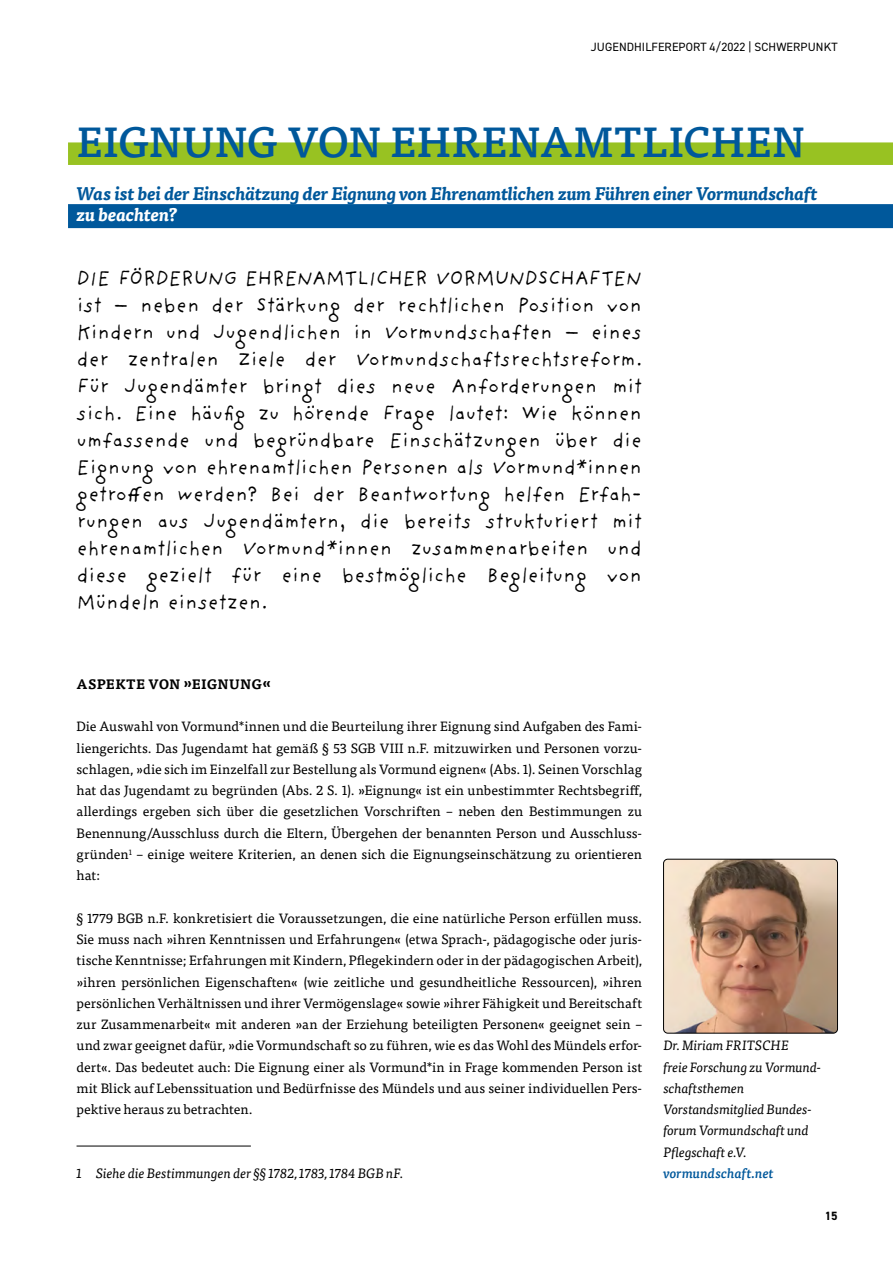
<style>
.page{position:relative;width:893px;height:1263px;background:#fff}
.page>*{position:absolute;margin:0;border:0;box-sizing:border-box;transform-origin:0 0}
.t1{font:500 42px "Tisa Pro";letter-spacing:.01em;color:#00589b}
.t2{font:21px/27px "Providence Sans Pro";letter-spacing:-.015em;color:#000;text-align:justify}
.t3{font:italic 700 18px "Tisa Pro";letter-spacing:-.01em;color:#00589b}
.t4{font:italic 700 18px "Tisa Pro";letter-spacing:-.01em;color:#fff}
.t5{font:13.5px/21.3px "Tisa Pro";color:#000;text-align:justify}
.t6{font:italic 13.5px/21.3px "Tisa Pro";letter-spacing:-.01em;color:#000}
.t7{font:700 13.5px "Tisa Pro";letter-spacing:.01em;color:#000}
.t8{font:italic 500 13.5px "Tisa Pro";color:#00589b}
.t9{font:12px "DIN2014";letter-spacing:.01em;color:#000}
.t10{font:700 12px "DIN2014";color:#000}
</style>
<div class="page">
<hr style="left:77px;top:1146px;width:174px;height:1px;background:#000">
<div style="left:68px;top:142px;width:825px;height:23px;background:#98c222"></div>
<div style="left:68px;top:204px;width:825px;height:24px;background:#00589b"></div>
<img style="left:663px;top:859px;width:174px;height:174px">
<div style="left:663px;top:859px;width:175px;height:174px;border:1px solid #000;border-radius:4px"></div>
<p class="t9" style="left:591px;top:39px;width:248px">JUGENDHILFEREPORT 4/2022 | SCHWERPUNKT</p>
<h1 class="t1" style="left:77px;top:110px;width:729px">EIGNUNG VON EHRENAMTLICHEN</h1>
<h3 class="t3" style="left:77px;top:179px;width:743px">Was ist bei der Einschätzung der Eignung von Ehrenamtlichen zum Führen einer Vormundschaft</h3>
<h3 class="t4" style="left:77px;top:200px;width:102px">zu beachten?</h3>
<p class="t2" style="left:77px;top:264px;width:567px">DIE FÖRDERUNG EHRENAMTLICHER VORMUNDSCHAFTEN ist – neben der Stärkung der rechtlichen Position von Kindern und Jugendlichen in Vormundschaften – eines der zentralen Ziele der Vormundschaftsrechtsreform.<br>Für Jugendämter bringt dies neue Anforderungen mit sich. Eine häufig zu hörende Frage lautet: Wie können umfassende und begründbare Einschätzungen über die Eignung von ehrenamtlichen Personen als Vormund*innen getroffen werden? Bei der Beantwortung helfen Erfah&shy;rungen aus Jugendämtern, die bereits strukturiert mit ehrenamtlichen Vormund*innen zusammenarbeiten und diese gezielt für eine bestmögliche Begleitung von Mündeln einsetzen.</p>
<p class="t7" style="left:77px;top:673px;width:196px">ASPEKTE VON »EIGNUNG«</p>
<p class="t5" style="left:77px;top:715px;width:567px">Die Auswahl von Vormund*innen und die Beurteilung ihrer Eignung sind Aufgaben des Fami&shy;liengerichts. Das Jugendamt hat gemäß § 53 SGB VIII n.F. mitzuwirken und Personen vorzu&shy;schlagen, »die sich im Einzelfall zur Bestellung als Vormund eignen« (Abs. 1). Seinen Vorschlag hat das Jugendamt zu begründen (Abs. 2 S. 1). »Eignung« ist ein unbestimmter Rechtsbegriff, allerdings ergeben sich über die gesetzlichen Vorschriften – neben den Bestimmungen zu Benennung/Ausschluss durch die Eltern, Übergehen der benannten Person und Ausschluss&shy;gründen<sup>1</sup> – einige weitere Kriterien, an denen sich die Eignungseinschätzung zu orientieren hat:</p>
<p class="t5" style="left:77px;top:907px;width:567px">§ 1779 BGB n.F. konkretisiert die Voraussetzungen, die eine natürliche Person erfüllen muss.<br>Sie muss nach »ihren Kenntnissen und Erfahrungen« (etwa Sprach-, pädagogische oder juris&shy;tische Kenntnisse; Erfahrungen mit Kindern, Pflegekindern oder in der pädagogischen Arbeit), »ihren persönlichen Eigenschaften« (wie zeitliche und gesundheitliche Ressourcen), »ihren persönlichen Verhältnissen und ihrer Vermögenslage« sowie »ihrer Fähigkeit und Bereitschaft zur Zusammenarbeit« mit anderen »an der Erziehung beteiligten Personen« geeignet sein – und zwar geeignet dafür, »die Vormundschaft so zu führen, wie es das Wohl des Mündels erfor&shy;dert«. Das bedeutet auch: Die Eignung einer als Vormund*in in Frage kommenden Person ist mit Blick auf Lebenssituation und Bedürfnisse des Mündels und aus seiner individuellen Pers&shy;pektive heraus zu betrachten.</p>
<p class="t6" style="left:77px;top:1162px;width:328px">1 Siehe die Bestimmungen der §§ 1782, 1783, 1784 BGB nF.</p>
<p class="t6" style="left:663px;top:1034px;width:159px">Dr. Miriam FRITSCHE<br>freie Forschung zu Vormund&shy;schaftsthemen<br>Vorstandsmitglied Bundes&shy;forum Vormundschaft und<br>Pflegschaft e.V.</p>
<p class="t8" style="left:663px;top:1163px;width:112px">vormundschaft.net</p>
<p class="t10" style="left:825px;top:1208px;width:14px">15</p>
</div>
